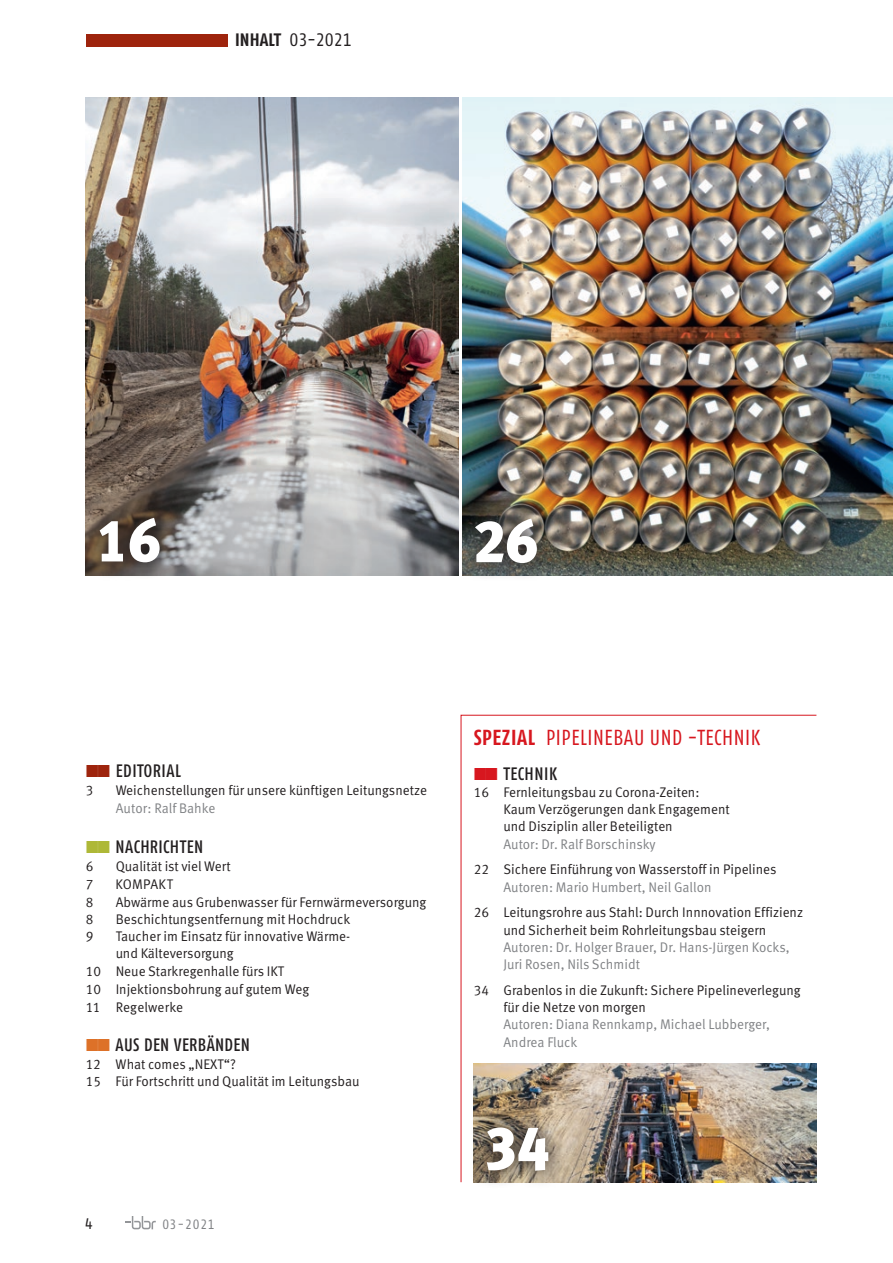
<style>
.page{position:relative;width:893px;height:1263px;background:#fff}
.page>*{position:absolute;margin:0;border:0;box-sizing:border-box;transform-origin:0 0}
.t1{font:900 59.55px "Meta OT";color:#fff;scale:.96 1}
.t2{font:condensed 21.75px "Fago OT";letter-spacing:.03em;color:#d7171f;scale:.96 1}
.t3{font:500 condensed 18px "Fago OT";letter-spacing:.025em;color:#231f20;scale:.96 1}
.t4{font:condensed 18px "Fago OT";color:#231f20}
.t5{font:condensed 15.3px "Fago OT";color:#231f20}
.t6{font:13.95px/17.2px "Meta OT Norm";color:#231f20;scale:.96 1}
.t7{font:13.95px/17.2px "Meta OT Norm";color:#808285;scale:.96 1}
.t8{font:condensed 13.5px "Fago OT";letter-spacing:.05em;color:#808285}
.s1{font-weight:700}
</style>
<div class="page">
<div style="left:86px;top:34px;width:141px;height:12px;background:#9e240d"></div>
<svg style="left:125px;top:1216px;width:31px;height:13px"></svg>
<svg style="left:460px;top:714px;width:357px;height:469px"></svg>
<img style="left:463px;top:98px;width:430px;height:477px">
<img style="left:85px;top:98px;width:374px;height:477px">
<svg style="left:458px;top:502px;width:96px;height:74px;background:#56544d"></svg>
<svg style="left:85px;top:502px;width:92px;height:74px;background:#564b42"></svg>
<img style="left:474px;top:1063px;width:342px;height:119px">
<svg style="left:470px;top:1109px;width:96px;height:74px;background:#8d806d"></svg>
<svg style="left:475px;top:767px;width:22px;height:12px"></svg>
<p class="t4" style="left:235px;top:29px;width:118px"><span class="s1">INHALT</span> 03-2021</p>
<h1 class="t1" style="left:96px;top:505px;width:69px">16</h1>
<h1 class="t1" style="left:473px;top:505px;width:69px">26</h1>
<p class="t3" style="left:116px;top:760px;width:70px">EDITORIAL</p>
<p class="t6" style="left:86px;top:782px;width:9px">3</p>
<p class="t6" style="left:116px;top:782px;width:326px">Weichenstellungen für unsere künftigen Leitungsnetze</p>
<p class="t7" style="left:116px;top:800px;width:105px">Autor: Ralf Bahke</p>
<p class="t3" style="left:116px;top:835px;width:93px">NACHRICHTEN</p>
<p class="t6" style="left:86px;top:857px;width:9px">6</p>
<p class="t6" style="left:116px;top:857px;width:121px">Qualität ist viel Wert</p>
<p class="t6" style="left:86px;top:875px;width:9px">7</p>
<p class="t6" style="left:116px;top:875px;width:61px">KOMPAKT</p>
<p class="t6" style="left:86px;top:893px;width:9px">8</p>
<p class="t6" style="left:116px;top:893px;width:325px">Abwärme aus Grubenwasser für Fernwärmeversorgung</p>
<p class="t6" style="left:86px;top:911px;width:9px">8</p>
<p class="t6" style="left:116px;top:911px;width:246px">Beschichtungsentfernung mit Hochdruck</p>
<p class="t6" style="left:86px;top:928px;width:9px">9</p>
<p class="t6" style="left:116px;top:928px;width:246px">Taucher im Einsatz für innovative Wärme-</p>
<p class="t6" style="left:116px;top:945px;width:125px">und Kälteversorgung</p>
<p class="t6" style="left:86px;top:962px;width:208px">10 Neue Starkregenhalle fürs IKT</p>
<p class="t6" style="left:86px;top:980px;width:234px">10 Injektionsbohrung auf gutem Weg</p>
<p class="t6" style="left:86px;top:998px;width:103px">11 Regelwerke</p>
<p class="t3" style="left:116px;top:1034px;width:141px">AUS DEN VERBÄNDEN</p>
<p class="t6" style="left:86px;top:1056px;width:287px">12 What comes „NEXT“?<br>15 Für Fortschritt und Qualität im Leitungsbau</p>
<p class="t5" style="left:85px;top:1215px;width:9px">4</p>
<p class="t8" style="left:162px;top:1216px;width:53px">03-2021</p>
<h2 class="t2" style="left:474px;top:724px;width:300px"><span class="s1">SPEZIAL</span> PIPELINEBAU UND -TECHNIK</h2>
<p class="t3" style="left:503px;top:762px;width:57px">TECHNIK</p>
<p class="t6" style="left:503px;top:784px;width:237px;text-indent:-30px">16 Fernleitungsbau zu Corona-Zeiten:<br>Kaum Verzögerungen dank Engagement und Disziplin aller Beteiligten</p>
<p class="t7" style="left:503px;top:835px;width:160px">Autor: Dr. Ralf Borschinsky</p>
<p class="t6" style="left:474px;top:861px;width:317px">22 Sichere Einführung von Wasserstoff in Pipelines</p>
<p class="t7" style="left:503px;top:878px;width:218px">Autoren: Mario Humbert, Neil Gallon</p>
<p class="t6" style="left:474px;top:904px;width:345px;text-align:center">26 Leitungsrohre aus Stahl: Durch Innnovation Effizienz und Sicherheit beim Rohrleitungsbau steigern</p>
<p class="t7" style="left:503px;top:939px;width:300px">Autoren: Dr. Holger Brauer, Dr. Hans-Jürgen Kocks,<br>Juri Rosen, Nils Schmidt</p>
<p class="t6" style="left:503px;top:982px;width:311px;text-indent:-30px">34 Grabenlos in die Zukunft: Sichere Pipelineverlegung für die Netze von morgen</p>
<p class="t7" style="left:503px;top:1016px;width:279px">Autoren: Diana Rennkamp, Michael Lubberger,<br>Andrea Fluck</p>
<h1 class="t1" style="left:484px;top:1111px;width:69px">34</h1>
</div>
